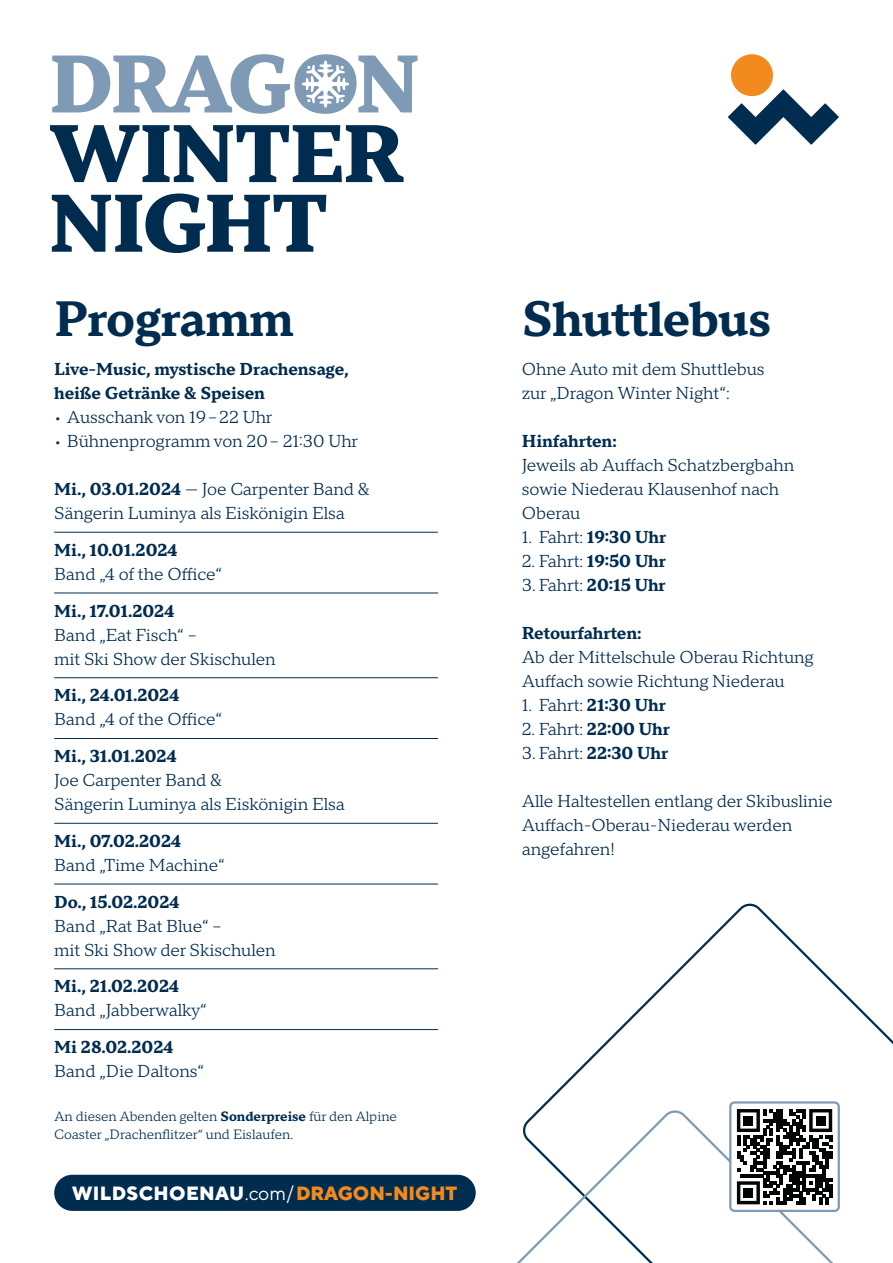
<style>
.page{position:relative;width:893px;height:1263px;background:#fff}
.page>*{position:absolute;margin:0;border:0;box-sizing:border-box;transform-origin:0 0}
.t1{font:700 49.5px "TT Norms Pro Serif";letter-spacing:-.01em;color:#002c50}
.t2{font:800 19.2px "TT Norms Pro";letter-spacing:.01em;color:#fff}
.t3{font:17.25px/24px "TT Norms Pro Serif";letter-spacing:-.005em;color:#002c50}
.t4{font:700 17.25px/24px "TT Norms Pro Serif";letter-spacing:-.005em;color:#002c50}
.t5{font:13.5px/18.1px "TT Norms Pro Serif";color:#002c50}
.s1{font-weight:700}
.s2{font-weight:400}
.s3{color:#f38a1e}
</style>
<div class="page">
<svg style="left:541px;top:903px;width:352px;height:204px"></svg>
<svg style="left:254px;top:1107px;width:579px;height:156px"></svg>
<div style="left:731px;top:54px;width:42px;height:42px;background:#f38a1e;border-radius:50%"></div>
<svg style="left:728px;top:89px;width:111px;height:56px"></svg>
<div style="left:730px;top:1102px;width:109px;height:109px;background:#fff"></div>
<svg style="left:737px;top:1109px;width:95px;height:95px"></svg>
<div style="left:743px;top:1115px;width:10px;height:10px;background:#030505"></div>
<div style="left:816px;top:1115px;width:10px;height:10px;background:#030505"></div>
<div style="left:743px;top:1188px;width:10px;height:10px;background:#030505"></div>
<div style="left:729px;top:1101px;width:111px;height:111px;border:2px solid #7f9ab5;border-radius:4px"></div>
<div style="left:54px;top:1175px;width:422px;height:36px;background:#002c50;border-radius:18px"></div>
<hr style="left:54px;top:532px;width:384px;height:1px;background:#002c50">
<hr style="left:54px;top:593px;width:384px;height:1px;background:#002c50">
<hr style="left:54px;top:677px;width:384px;height:1px;background:#002c50">
<hr style="left:54px;top:738px;width:384px;height:1px;background:#002c50">
<hr style="left:54px;top:823px;width:384px;height:1px;background:#002c50">
<hr style="left:54px;top:884px;width:384px;height:1px;background:#002c50">
<hr style="left:54px;top:968px;width:384px;height:1px;background:#002c50">
<hr style="left:54px;top:1029px;width:384px;height:1px;background:#002c50">
<svg style="left:52px;top:193px;width:274px;height:60px"></svg>
<svg style="left:50px;top:125px;width:354px;height:57px"></svg>
<svg style="left:52px;top:54px;width:366px;height:60px"></svg>
<h1 class="t1" style="left:54px;top:281px;width:241px">Programm</h1>
<p class="t4" style="left:54px;top:356px;width:296px">Live-Music, mystische Drachensage, heiße Getränke &amp; Speisen</p>
<p class="t3" style="left:54px;top:404px;width:220px">• Ausschank von 19–22 Uhr</p>
<p class="t3" style="left:54px;top:428px;width:305px">• Bühnenprogramm von 20– 21:30 Uhr</p>
<p class="t3" style="left:54px;top:476px;width:317px"><span class="s1">Mi., 03.01.2024</span> — Joe Carpenter Band &amp;<br>Sängerin Luminya als Eiskönigin Elsa</p>
<p class="t4" style="left:54px;top:537px;width:125px">Mi., 10.01.2024</p>
<p class="t3" style="left:54px;top:561px;width:169px">Band „4 of the Office“</p>
<p class="t4" style="left:54px;top:597px;width:122px">Mi., 17.01.2024</p>
<p class="t3" style="left:54px;top:621px;width:223px">Band „Eat Fisch“ –<br>mit Ski Show der Skischulen</p>
<p class="t4" style="left:54px;top:682px;width:127px">Mi., 24.01.2024</p>
<p class="t3" style="left:54px;top:706px;width:169px">Band „4 of the Office“</p>
<p class="t4" style="left:54px;top:743px;width:124px">Mi., 31.01.2024</p>
<p class="t3" style="left:54px;top:767px;width:292px">Joe Carpenter Band &amp;<br>Sängerin Luminya als Eiskönigin Elsa</p>
<p class="t4" style="left:54px;top:828px;width:129px">Mi., 07.02.2024</p>
<p class="t3" style="left:54px;top:852px;width:172px">Band „Time Machine“</p>
<p class="t4" style="left:54px;top:888px;width:127px">Do., 15.02.2024</p>
<p class="t3" style="left:54px;top:912px;width:223px">Band „Rat Bat Blue“ –<br>mit Ski Show der Skischulen</p>
<p class="t4" style="left:54px;top:973px;width:127px">Mi., 21.02.2024</p>
<p class="t3" style="left:54px;top:997px;width:154px">Band „Jabberwalky“</p>
<p class="t4" style="left:54px;top:1034px;width:121px">Mi 28.02.2024</p>
<p class="t3" style="left:54px;top:1058px;width:151px">Band „Die Daltons“</p>
<p class="t5" style="left:54px;top:1106px;width:344px">An diesen Abenden gelten <span class="s1">Sonderpreise</span> für den Alpine<br>Coaster „Drachenflitzer“ und Eislaufen.</p>
<p class="t2" style="left:72px;top:1179px;width:387px">WILDSCHOENAU<span class="s2">.com/</span><span class="s3">DRAGON-NIGHT</span></p>
<h1 class="t1" style="left:522px;top:281px;width:251px">Shuttlebus</h1>
<p class="t3" style="left:522px;top:356px;width:244px">Ohne Auto mit dem Shuttlebus zur „Dragon Winter Night“:</p>
<p class="t4" style="left:522px;top:428px;width:96px">Hinfahrten:</p>
<p class="t3" style="left:522px;top:452px;width:274px">Jeweils ab Auffach Schatzbergbahn sowie Niederau Klausenhof nach<br>Oberau</p>
<p class="t3" style="left:522px;top:524px;width:146px">1. Fahrt: <span class="s1">19:30 Uhr</span></p>
<p class="t3" style="left:522px;top:548px;width:146px">2. Fahrt: <span class="s1">19:50 Uhr</span></p>
<p class="t3" style="left:522px;top:572px;width:145px">3. Fahrt: <span class="s1">20:15 Uhr</span></p>
<p class="t4" style="left:522px;top:620px;width:121px">Retourfahrten:</p>
<p class="t3" style="left:522px;top:644px;width:293px">Ab der Mittelschule Oberau Richtung<br>Auffach sowie Richtung Niederau</p>
<p class="t3" style="left:522px;top:692px;width:145px">1. Fahrt: <span class="s1">21:30 Uhr</span></p>
<p class="t3" style="left:522px;top:716px;width:149px">2. Fahrt: <span class="s1">22:00 Uhr</span></p>
<p class="t3" style="left:522px;top:740px;width:148px">3. Fahrt: <span class="s1">22:30 Uhr</span></p>
<p class="t3" style="left:522px;top:788px;width:312px">Alle Haltestellen entlang der Skibuslinie<br>Auffach-Oberau-Niederau werden angefahren!</p>
</div>
